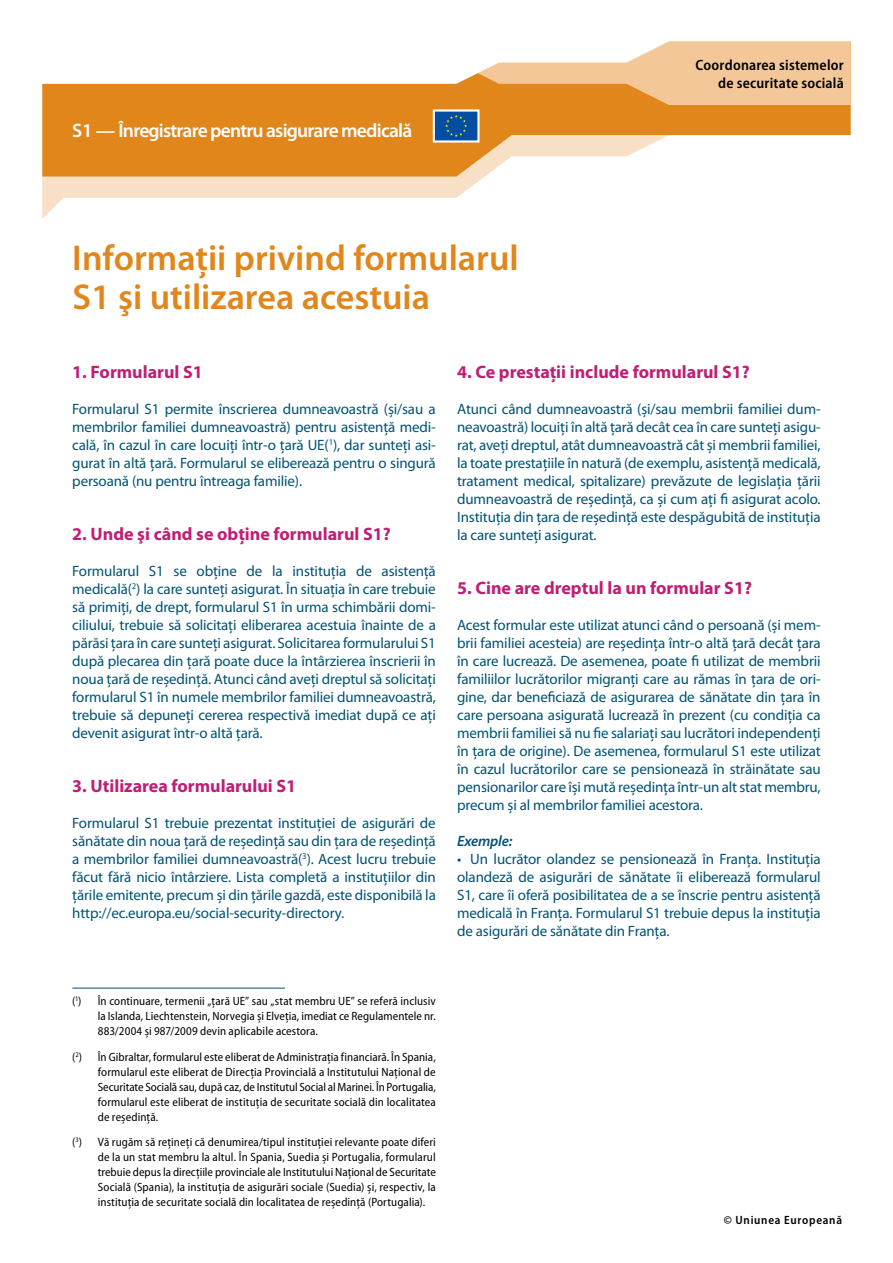
<style>
.page{position:relative;width:893px;height:1263px;background:#fff}
.page>*{position:absolute;margin:0;border:0;box-sizing:border-box;transform-origin:0 0}
.t1{font:600 36px/39px "Myriad Pro";color:#e0861b}
.t2{font:600 19.5px "Myriad Pro";letter-spacing:-.04em;color:#fff}
.t3{font:700 18px "Myriad Pro";color:#bf1e75}
.t4{font:15px/18px "Myriad Pro";letter-spacing:-.01em;color:#005375;text-align:justify}
.t5{font:600 semi-condensed 15px/18px "Myriad Pro";letter-spacing:.015em;color:#000;text-align:right}
.t6{font:italic 600 15px "Myriad Pro";letter-spacing:-.01em;color:#005375}
.t7{font:semi-condensed 12px/15px "Myriad Pro";letter-spacing:.01em;color:#000;text-align:justify}
.t8{font:600 semi-condensed 12px "Myriad Pro";letter-spacing:.06em;color:#000}
</style>
<div class="page">
<svg style="left:42px;top:177px;width:442px;height:42px"></svg>
<svg style="left:42px;top:84px;width:809px;height:93px;fill:#e0861b"></svg>
<svg style="left:201px;top:84px;width:650px;height:21px;background:#e59a42"></svg>
<svg style="left:42px;top:41px;width:809px;height:43px"></svg>
<svg style="left:432px;top:108px;width:49px;height:36px;background:#50789f"></svg>
<hr style="left:72px;top:988px;width:213px;height:1px;background:#005375">
<h2 class="t2" style="left:72px;top:119px;width:341px">S1 — Înregistrare pentru asigurare medicală</h2>
<h1 class="t1" style="left:72px;top:238px;width:448px">Informaţii privind formularul<br>S1 şi utilizarea acestuia</h1>
<p class="t5" style="left:696px;top:56px;width:150px">Coordonarea sistemelor de securitate socială</p>
<p class="t3" style="left:72px;top:360px;width:132px">1. Formularul S1</p>
<p class="t4" style="left:72px;top:400px;width:365px">Formularul S1 permite înscrierea dumneavoastră (şi/sau a membrilor familiei dumneavoastră) pentru asistenţă medi&shy;cală, în cazul în care locuiţi într-o ţară UE(<sup>1</sup>), dar sunteţi asi&shy;gurat în altă ţară. Formularul se eliberează pentru o singură persoană (nu pentru întreaga familie).</p>
<p class="t3" style="left:72px;top:522px;width:320px">2. Unde şi când se obţine formularul S1?</p>
<p class="t4" style="left:72px;top:562px;width:365px">Formularul S1 se obţine de la instituţia de asistenţă medicală(<sup>2</sup>) la care sunteţi asigurat. În situaţia în care trebuie să primiţi, de drept, formularul S1 în urma schimbării domi&shy;ciliului, trebuie să solicitaţi eliberarea acestuia înainte de a părăsi ţara în care sunteţi asigurat. Solicitarea formularului S1 după plecarea din ţară poate duce la întârzierea înscrierii în noua ţară de reşedinţă. Atunci când aveţi dreptul să solicitaţi formularul S1 în numele membrilor familiei dumneavoastră, trebuie să depuneţi cererea respectivă imediat după ce aţi devenit asigurat într-o altă ţară.</p>
<p class="t3" style="left:72px;top:774px;width:225px">3. Utilizarea formularului S1</p>
<p class="t4" style="left:72px;top:814px;width:365px">Formularul S1 trebuie prezentat instituţiei de asigurări de sănătate din noua ţară de reşedinţă sau din ţara de reşedinţă a membrilor familiei dumneavoastră(<sup>3</sup>). Acest lucru trebuie făcut fără nicio întârziere. Lista completă a instituţiilor din ţările emitente, precum şi din ţările gazdă, este disponibilă la http://ec.europa.eu/social-security-directory.</p>
<p class="t3" style="left:457px;top:360px;width:294px">4. Ce prestaţii include formularul S1?</p>
<p class="t4" style="left:457px;top:400px;width:365px">Atunci când dumneavoastră (şi/sau membrii familiei dum&shy;neavoastră) locuiţi în altă ţară decât cea în care sunteţi asigu&shy;rat, aveţi dreptul, atât dumneavoastră cât şi membrii familiei, la toate prestaţiile în natură (de exemplu, asistenţă medicală, tratament medical, spitalizare) prevăzute de legislaţia ţării dumneavoastră de reşedinţă, ca şi cum aţi fi asigurat acolo.<br>Instituţia din ţara de reşedinţă este despăgubită de instituţia la care sunteţi asigurat.</p>
<p class="t3" style="left:457px;top:576px;width:296px">5. Cine are dreptul la un formular S1?</p>
<p class="t4" style="left:457px;top:616px;width:365px">Acest formular este utilizat atunci când o persoană (şi mem&shy;brii familiei acesteia) are reşedinţa într-o altă ţară decât ţara în care lucrează. De asemenea, poate fi utilizat de membrii familiilor lucrătorilor migranţi care au rămas în ţara de ori&shy;gine, dar beneficiază de asigurarea de sănătate din ţara în care persoana asigurată lucrează în prezent (cu condiţia ca membrii familiei să nu fie salariaţi sau lucrători independenţi în ţara de origine). De asemenea, formularul S1 este utilizat în cazul lucrătorilor care se pensionează în străinătate sau pensionarilor care îşi mută reşedinţa într-un alt stat membru, precum şi al membrilor familiei acestora.</p>
<p class="t6" style="left:457px;top:833px;width:57px">Exemple:</p>
<p class="t4" style="left:457px;top:850px;width:365px">• Un lucrător olandez se pensionează în Franţa. Instituţia olandeză de asigurări de sănătate îi eliberează formularul S1, care îi oferă posibilitatea de a se înscrie pentru asistenţă medicală în Franţa. Formularul S1 trebuie depus la instituţia de asigurări de sănătate din Franţa.</p>
<p class="t7" style="left:98px;top:994px;width:340px;text-indent:-26px">(<sup>1</sup>) În continuare, termenii „țară UE” sau „stat membru UE” se referă inclusiv la Islanda, Liechtenstein, Norvegia și Elveția, imediat ce Regulamentele nr.<br>883/2004 și 987/2009 devin aplicabile acestora.</p>
<p class="t7" style="left:98px;top:1049px;width:340px;text-indent:-26px">(<sup>2</sup>) În Gibraltar, formularul este eliberat de Administrația financiară. În Spania, formularul este eliberat de Direcția Provincială a Institutului Național de Securitate Socială sau, după caz, de Institutul Social al Marinei. În Portugalia, formularul este eliberat de instituţia de securitate socială din localitatea de reședință.</p>
<p class="t7" style="left:98px;top:1135px;width:340px;text-indent:-26px">(<sup>3</sup>) Vă rugăm să rețineți că denumirea/tipul instituției relevante poate diferi de la un stat membru la altul. În Spania, Suedia și Portugalia, formularul trebuie depus la direcțiile provinciale ale Institutului Național de Securitate Socială (Spania), la instituția de asigurări sociale (Suedia) și, respectiv, la instituţia de securitate socială din localitatea de reședință (Portugalia).</p>
<p class="t8" style="left:724px;top:1213px;width:120px">© Uniunea Europeană</p>
</div>
